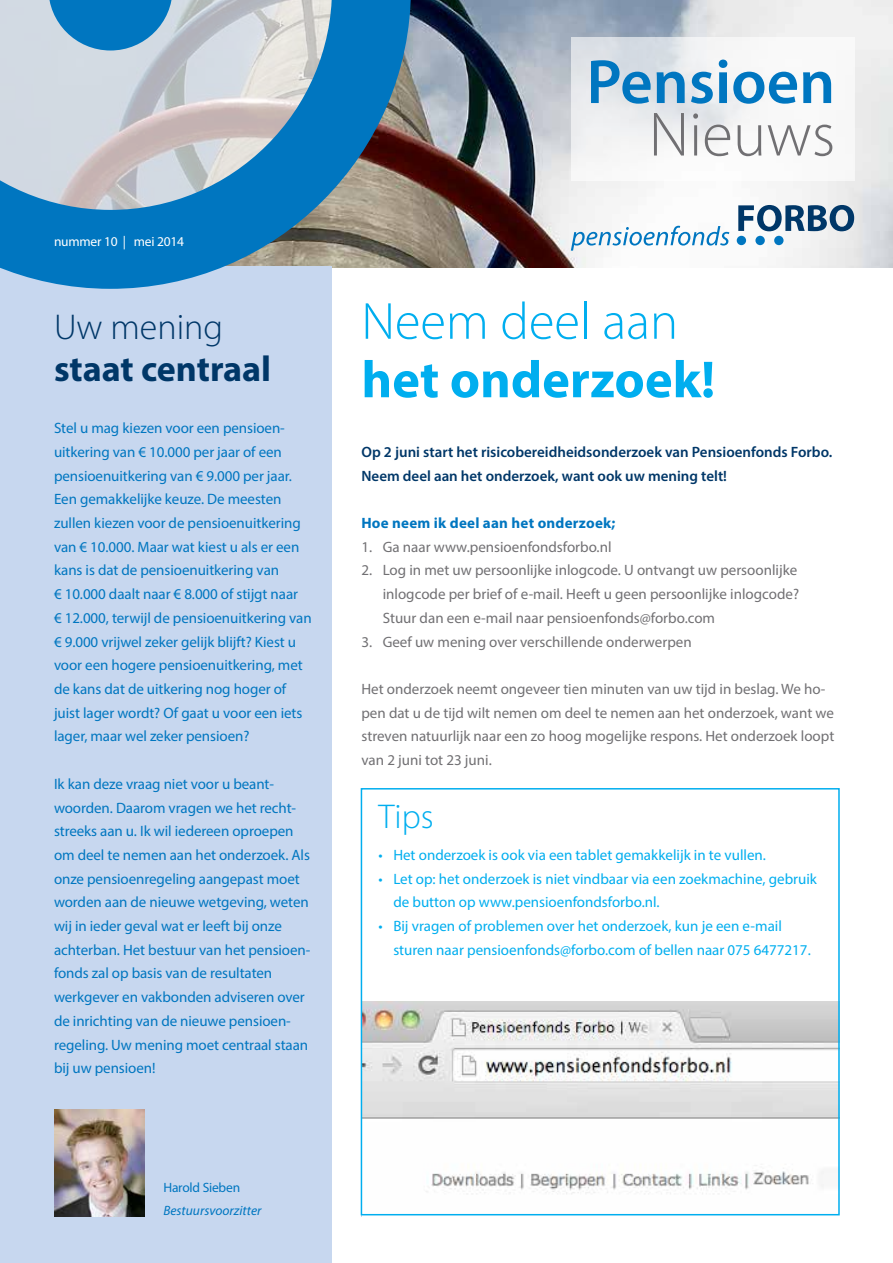
<style>
.page{position:relative;width:893px;height:1263px;background:#fff}
.page>*{position:absolute;margin:0;border:0;box-sizing:border-box;transform-origin:0 0}
.t1{font:600 63px "Myriad Pro";color:#0076c0}
.t2{font:300 63px "Myriad";color:#717073}
.t3{font:700 52.5px "Myriad Pro";color:#00aeef}
.t4{font:300 52.5px "Myriad";color:#00aeef}
.t5{font:700 36px "Myriad Pro";color:#003768}
.t6{font:300 36px "Myriad";color:#003768}
.t7{font:300 34.5px "Myriad";color:#00aeef}
.t8{font:15px/23.7px "Myriad Pro";letter-spacing:-.005em;color:#0076c0}
.t9{font:15px/23.7px "Myriad Pro";color:#717073}
.t10{font:15px/23.7px "Myriad Pro";color:#00aeef}
.t11{font:600 15px/23.7px "Myriad Pro";color:#003768}
.t12{font:700 15px "Myriad Pro";letter-spacing:.015em;color:#0076c0}
.t13{font:italic 13.5px "Myriad Pro";color:#0076c0}
.t14{font:13.5px "Myriad Pro";letter-spacing:-.015em;color:#fff}
.t15{font:13.5px "Myriad Pro";letter-spacing:-.015em;color:#0076c0}
</style>
<div class="page">
<img style="left:411px;top:0;width:482px;height:267px">
<div style="left:0;top:267px;width:332px;height:996px;background:#c7d7ef"></div>
<svg style="left:0;top:0;width:411px;height:289px;background:#7da6c2"></svg>
<svg style="left:48px;top:0;width:125px;height:51px;background:#3991c9"></svg>
<svg style="left:571px;top:37px;width:283px;height:144px"></svg>
<div style="left:737px;top:236px;width:9px;height:9px;background:#0076c0;border-radius:50%"></div>
<div style="left:755px;top:236px;width:10px;height:9px;background:#0076c0;border-radius:50%"></div>
<div style="left:774px;top:236px;width:9px;height:9px;background:#0076c0;border-radius:50%"></div>
<svg style="left:571px;top:226px;width:158px;height:25px"></svg>
<svg style="left:738px;top:205px;width:116px;height:26px"></svg>
<img style="left:362px;top:1002px;width:478px;height:214px">
<div style="left:361px;top:788px;width:479px;height:427px;border:2px solid #00aeef"></div>
<img style="left:54px;top:1110px;width:90px;height:106px">
<p class="t14" style="left:54px;top:233px;width:132px">nummer 10 | mei 2014</p>
<h3 class="t6" style="left:54px;top:309px;width:171px">Uw mening</h3>
<h3 class="t5" style="left:54px;top:345px;width:219px">staat centraal</h3>
<p class="t8" style="left:54px;top:416px;width:259px">Stel u mag kiezen voor een pensioen&shy;uitkering van € 10.000 per jaar of een pensioenuitkering van € 9.000 per jaar.<br>Een gemakkelijke keuze. De meesten zullen kiezen voor de pensioenuitkering van € 10.000. Maar wat kiest u als er een kans is dat de pensioenuitkering van<br>€ 10.000 daalt naar € 8.000 of stijgt naar<br>€ 12.000, terwijl de pensioenuitkering van € 9.000 vrijwel zeker gelijk blijft? Kiest u voor een hogere pensioenuitkering, met de kans dat de uitkering nog hoger of juist lager wordt? Of gaat u voor een iets lager, maar wel zeker pensioen?</p>
<p class="t8" style="left:54px;top:772px;width:258px">Ik kan deze vraag niet voor u beant&shy;woorden. Daarom vragen we het recht&shy;streeks aan u. Ik wil iedereen oproepen om deel te nemen aan het onderzoek. Als onze pensioenregeling aangepast moet worden aan de nieuwe wetgeving, weten wij in ieder geval wat er leeft bij onze achterban. Het bestuur van het pensioen&shy;fonds zal op basis van de resultaten werkgever en vakbonden adviseren over de inrichting van de nieuwe pensioen&shy;regeling. Uw mening moet centraal staan bij uw pensioen!</p>
<p class="t15" style="left:163px;top:1179px;width:78px">Harold Sieben</p>
<p class="t13" style="left:163px;top:1202px;width:100px">Bestuursvoorzitter</p>
<h1 class="t1" style="left:586px;top:42px;width:250px">Pensioen</h1>
<h1 class="t2" style="left:649px;top:104px;width:188px">Nieuws</h1>
<h2 class="t4" style="left:361px;top:296px;width:318px">Neem deel aan</h2>
<h2 class="t3" style="left:361px;top:345px;width:355px">het onderzoek!</h2>
<p class="t11" style="left:361px;top:440px;width:472px">Op 2 juni start het risicobereidheidsonderzoek van Pensioenfonds Forbo.<br>Neem deel aan het onderzoek, want ook uw mening telt!</p>
<p class="t12" style="left:361px;top:513px;width:255px">Hoe neem ik deel aan het onderzoek;</p>
<p class="t9" style="left:361px;top:535px;width:252px">1. Ga naar www.pensioenfondsforbo.nl</p>
<p class="t9" style="left:383px;top:558px;width:418px;text-indent:-21px">2. Log in met uw persoonlijke inlogcode. U ontvangt uw persoonlijke inlogcode per brief of e-mail. Heeft u geen persoonlijke inlogcode?<br>Stuur dan een e-mail naar pensioenfonds@forbo.com</p>
<p class="t9" style="left:361px;top:629px;width:332px">3. Geef uw mening over verschillende onderwerpen</p>
<p class="t9" style="left:361px;top:677px;width:474px">Het onderzoek neemt ongeveer tien minuten van uw tijd in beslag. We ho&shy;pen dat u de tijd wilt nemen om deel te nemen aan het onderzoek, want we streven natuurlijk naar een zo hoog mogelijke respons. Het onderzoek loopt van 2 juni tot 23 juni.</p>
<h3 class="t7" style="left:378px;top:800px;width:57px">Tips</h3>
<p class="t10" style="left:378px;top:843px;width:389px">• Het onderzoek is ook via een tablet gemakkelijk in te vullen.</p>
<p class="t10" style="left:393px;top:866px;width:425px;text-indent:-15px">• Let op: het onderzoek is niet vindbaar via een zoekmachine, gebruik de button op www.pensioenfondsforbo.nl.</p>
<p class="t10" style="left:393px;top:914px;width:419px;text-indent:-15px">• Bij vragen of problemen over het onderzoek, kun je een e-mail sturen naar pensioenfonds@forbo.com of bellen naar 075 6477217.</p>
</div>
